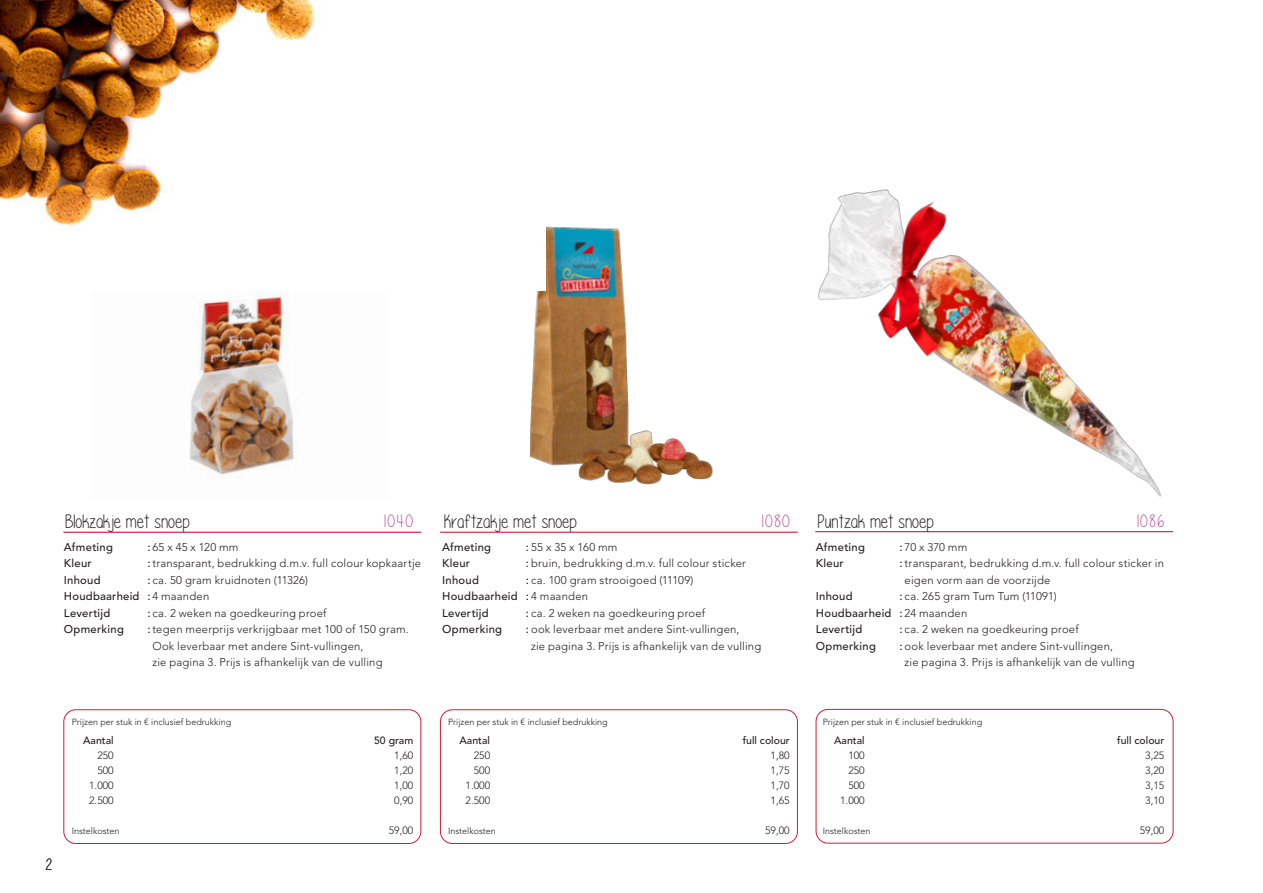
<style>
.page{position:relative;width:1263px;height:893px;background:#fff}
.page>*{position:absolute;margin:0;border:0;box-sizing:border-box;transform-origin:0 0}
.Naam{font:19.5px "Please write me a song";color:#231f20}
.Nummer{font:18px "Please write me a song";letter-spacing:.03em;color:#be529f}
.t1{font:16.5px "Please write me a song";color:#231f20}
.Omschrijving{font:300 11.25px/16.5px "Avenir LT Std";letter-spacing:.02em;color:#231f20}
.Afmeting{font:500 11.25px "Avenir LT Std";letter-spacing:.02em;color:#231f20}
.Omschrijving-2{font:500 11.25px "Avenir LT Std";letter-spacing:.02em;color:#231f20}
.Prijzen{font:300 10.5px "Avenir LT Std";color:#231f20}
.Prijzen-2{font:500 10.5px "Avenir LT Std";color:#231f20}
.Per_stuk{font:300 9px "Avenir LT Std";color:#231f20}
.s1{font-weight:500}
.s2{font-weight:300}
</style>
<div class="page">
<img style="left:529px;top:226px;width:184px;height:259px">
<img style="left:189px;top:295px;width:108px;height:180px">
<img style="left:818px;top:189px;width:343px;height:308px">
<img style="left:0;top:0;width:546px;height:291px">
<div style="left:63px;top:709px;width:358px;height:135px;border:1px solid #d01e39;border-radius:12px"></div>
<hr style="left:63px;top:532px;width:358px;height:1px;background:#d01e39">
<div style="left:440px;top:709px;width:358px;height:135px;border:1px solid #d01e39;border-radius:12px"></div>
<hr style="left:440px;top:532px;width:358px;height:1px;background:#d01e39">
<div style="left:816px;top:709px;width:357px;height:134px;border:1px solid #d01e39;border-radius:12px"></div>
<hr style="left:815px;top:531px;width:358px;height:1px;background:#d01e39">
<p class="Naam" style="left:65px;top:511px;width:126px">Blokzakje met snoep</p>
<p class="Naam" style="left:444px;top:511px;width:135px">Kraftzakje met snoep</p>
<p class="Naam" style="left:818px;top:511px;width:118px">Puntzak met snoep</p>
<p class="Nummer" style="left:382px;top:512px;width:33px">1040</p>
<p class="Nummer" style="left:759px;top:512px;width:32px">1080</p>
<p class="Nummer" style="left:1134px;top:512px;width:32px">1086</p>
<p class="Afmeting" style="left:64px;top:540px;width:51px">Afmeting</p>
<p class="Afmeting" style="left:64px;top:557px;width:29px">Kleur</p>
<p class="Afmeting" style="left:64px;top:573px;width:38px">Inhoud</p>
<p class="Afmeting" style="left:64px;top:606px;width:48px">Levertijd</p>
<p class="Afmeting" style="left:64px;top:623px;width:62px">Opmerking</p>
<p class="Omschrijving" style="left:147px;top:539px;width:93px"><span class="s1">:</span>65 x 45 x 120 mm</p>
<p class="Omschrijving" style="left:147px;top:555px;width:275px"><span class="s1">:</span>transparant, bedrukking d.m.v. full colour kopkaartje</p>
<p class="Omschrijving" style="left:147px;top:572px;width:162px"><span class="s1">:</span>ca. 50 gram kruidnoten (11326)</p>
<p class="Omschrijving-2" style="left:64px;top:590px;width:147px">Houdbaarheid :<span class="s2">4 maanden</span></p>
<p class="Omschrijving" style="left:147px;top:605px;width:181px"><span class="s1">:</span>ca. 2 weken na goedkeuring proef</p>
<p class="Omschrijving" style="left:147px;top:621px;width:263px"><span class="s1">:</span>tegen meerprijs verkrijgbaar met 100 of 150 gram.</p>
<p class="Omschrijving" style="left:152px;top:638px;width:213px">Ook leverbaar met andere Sint-vullingen,</p>
<p class="Omschrijving" style="left:152px;top:654px;width:232px">zie pagina 3. Prijs is afhankelijk van de vulling</p>
<p class="Afmeting" style="left:442px;top:540px;width:51px">Afmeting</p>
<p class="Afmeting" style="left:442px;top:557px;width:29px">Kleur</p>
<p class="Afmeting" style="left:442px;top:573px;width:38px">Inhoud</p>
<p class="Afmeting" style="left:442px;top:606px;width:48px">Levertijd</p>
<p class="Afmeting" style="left:442px;top:623px;width:62px">Opmerking</p>
<p class="Omschrijving" style="left:526px;top:539px;width:93px"><span class="s1">:</span> 55 x 35 x 160 mm</p>
<p class="Omschrijving" style="left:526px;top:555px;width:222px"><span class="s1">:</span> bruin, bedrukking d.m.v. full colour sticker</p>
<p class="Omschrijving" style="left:526px;top:572px;width:169px"><span class="s1">:</span> ca. 100 gram strooigoed (11109)</p>
<p class="Omschrijving-2" style="left:442px;top:590px;width:147px">Houdbaarheid : <span class="s2">4 maanden</span></p>
<p class="Omschrijving" style="left:526px;top:605px;width:181px"><span class="s1">:</span> ca. 2 weken na goedkeuring proef</p>
<p class="Omschrijving" style="left:526px;top:621px;width:215px"><span class="s1">:</span> ook leverbaar met andere Sint-vullingen,</p>
<p class="Omschrijving" style="left:531px;top:638px;width:232px">zie pagina 3. Prijs is afhankelijk van de vulling</p>
<p class="Afmeting" style="left:816px;top:540px;width:51px">Afmeting</p>
<p class="Afmeting" style="left:816px;top:557px;width:29px">Kleur</p>
<p class="Afmeting" style="left:816px;top:590px;width:38px">Inhoud</p>
<p class="Afmeting" style="left:816px;top:623px;width:48px">Levertijd</p>
<p class="Afmeting" style="left:816px;top:639px;width:62px">Opmerking</p>
<p class="Omschrijving" style="left:899px;top:539px;width:69px"><span class="s1">:</span> 70 x 370 mm</p>
<p class="Omschrijving" style="left:905px;top:555px;width:261px;text-indent:-5px"><span class="s1">:</span> transparant, bedrukking d.m.v. full colour sticker in eigen vorm aan de voorzijde</p>
<p class="Omschrijving" style="left:899px;top:588px;width:159px"><span class="s1">:</span> ca. 265 gram Tum Tum (11091)</p>
<p class="Omschrijving-2" style="left:816px;top:606px;width:153px">Houdbaarheid : <span class="s2">24 maanden</span></p>
<p class="Omschrijving" style="left:899px;top:621px;width:181px"><span class="s1">:</span> ca. 2 weken na goedkeuring proef</p>
<p class="Omschrijving" style="left:899px;top:638px;width:215px"><span class="s1">:</span> ook leverbaar met andere Sint-vullingen,</p>
<p class="Omschrijving" style="left:905px;top:654px;width:232px">zie pagina 3. Prijs is afhankelijk van de vulling</p>
<h3 class="t1" style="left:45px;top:856px;width:9px">2</h3>
<p class="Per_stuk" style="left:72px;top:717px;width:161px">Prijzen per stuk in € inclusief bedrukking</p>
<p class="Per_stuk" style="left:448px;top:717px;width:161px">Prijzen per stuk in € inclusief bedrukking</p>
<p class="Prijzen-2" style="left:83px;top:734px;width:32px">Aantal</p>
<p class="Prijzen-2" style="left:374px;top:734px;width:41px">50 gram</p>
<p class="Prijzen-2" style="left:460px;top:734px;width:32px">Aantal</p>
<p class="Prijzen-2" style="left:743px;top:734px;width:49px">full colour</p>
<p class="Prijzen" style="left:97px;top:749px;width:18px">250</p>
<p class="Prijzen" style="left:394px;top:749px;width:21px">1,60</p>
<p class="Prijzen" style="left:97px;top:764px;width:18px">500</p>
<p class="Prijzen" style="left:394px;top:764px;width:21px">1,20</p>
<p class="Prijzen" style="left:89px;top:779px;width:26px">1.000</p>
<p class="Prijzen" style="left:394px;top:779px;width:21px">1,00</p>
<p class="Prijzen" style="left:89px;top:794px;width:26px">2.500</p>
<p class="Prijzen" style="left:394px;top:794px;width:21px">0,90</p>
<p class="Prijzen" style="left:389px;top:824px;width:26px">59,00</p>
<p class="Per_stuk" style="left:72px;top:825px;width:49px">Instelkosten</p>
<p class="Prijzen" style="left:474px;top:749px;width:18px">250</p>
<p class="Prijzen" style="left:771px;top:749px;width:21px">1,80</p>
<p class="Prijzen" style="left:474px;top:764px;width:18px">500</p>
<p class="Prijzen" style="left:771px;top:764px;width:21px">1,75</p>
<p class="Prijzen" style="left:466px;top:779px;width:26px">1.000</p>
<p class="Prijzen" style="left:771px;top:779px;width:21px">1,70</p>
<p class="Prijzen" style="left:466px;top:794px;width:26px">2.500</p>
<p class="Prijzen" style="left:771px;top:794px;width:21px">1,65</p>
<p class="Prijzen" style="left:765px;top:824px;width:26px">59,00</p>
<p class="Per_stuk" style="left:448px;top:825px;width:49px">Instelkosten</p>
<p class="Per_stuk" style="left:823px;top:717px;width:161px">Prijzen per stuk in € inclusief bedrukking</p>
<p class="Prijzen-2" style="left:834px;top:734px;width:32px">Aantal</p>
<p class="Prijzen-2" style="left:1117px;top:734px;width:49px">full colour</p>
<p class="Prijzen" style="left:848px;top:749px;width:18px">100</p>
<p class="Prijzen" style="left:1145px;top:749px;width:21px">3,25</p>
<p class="Prijzen" style="left:848px;top:764px;width:18px">250</p>
<p class="Prijzen" style="left:1145px;top:764px;width:21px">3,20</p>
<p class="Prijzen" style="left:848px;top:779px;width:18px">500</p>
<p class="Prijzen" style="left:1145px;top:779px;width:21px">3,15</p>
<p class="Prijzen" style="left:840px;top:794px;width:26px">1.000</p>
<p class="Prijzen" style="left:1145px;top:794px;width:21px">3,10</p>
<p class="Prijzen" style="left:1140px;top:824px;width:26px">59,00</p>
<p class="Per_stuk" style="left:823px;top:825px;width:49px">Instelkosten</p>
</div>
